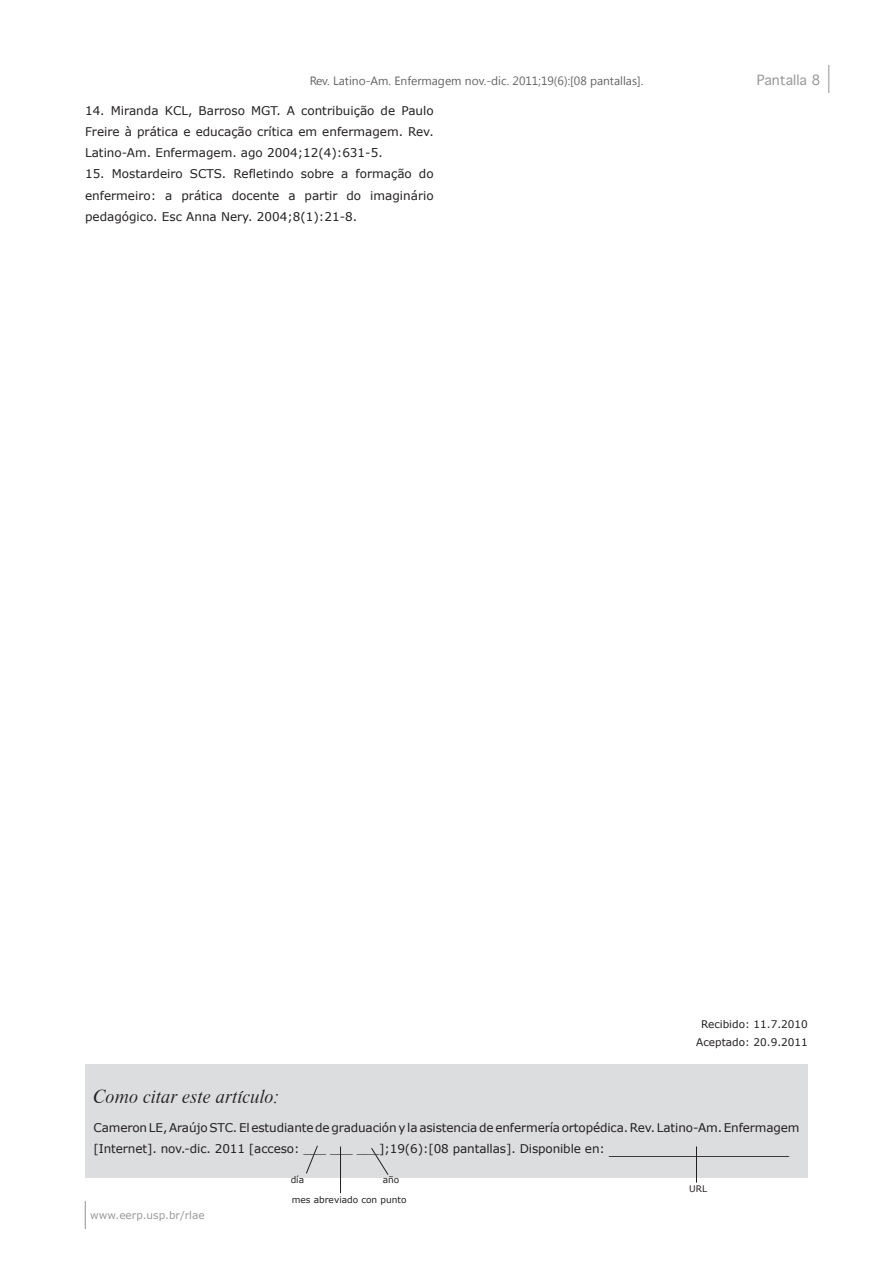
<style>
.page{position:relative;width:893px;height:1263px;background:#fff}
.page>*{position:absolute;margin:0;border:0;box-sizing:border-box;transform-origin:0 0}
.t1{font:18px "Dutch 801 BT Italic Headline";letter-spacing:.02em;color:#231f20}
.t2{font:13.5px "Geneva";color:#6c6d70}
._18__Referências{font:12px/21px "Verdana";letter-spacing:-.01em;color:#231f20;text-align:justify}
.t3{font:12px "Segoe UI";color:#231f20}
._21__Recebido_Aceito{font:10.5px "Verdana";color:#231f20}
.t4{font:10.5px "Verdana";color:#6c6d70}
._18__Referências-2{font:9px "Verdana";color:#231f20}
.s1{font-family:"Times New Roman";font-size:18px}
</style>
<div class="page">
<svg style="left:85px;top:1201px;width:1px;height:28px"></svg>
<svg style="left:828px;top:65px;width:1px;height:28px"></svg>
<div style="left:85px;top:1064px;width:723px;height:114px;background:#dcdddf"></div>
<svg style="left:306px;top:1145px;width:12px;height:29px"></svg>
<hr style="left:340px;top:1146px;width:1px;height:47px;background:#231f20">
<svg style="left:371px;top:1148px;width:18px;height:27px"></svg>
<hr style="left:696px;top:1146px;width:1px;height:36px;background:#231f20">
<p class="t3" style="left:309px;top:72px;width:336px">Rev. Latino-Am. Enfermagem nov.-dic. 2011;19(6):[08 pantallas].</p>
<p class="t2" style="left:756px;top:72px;width:65px">Pantalla 8</p>
<p class="_18__Referências" style="left:85px;top:100px;width:350px">14. Miranda KCL, Barroso MGT. A contribuição de Paulo Freire à prática e educação crítica em enfermagem. Rev.<br>Latino-Am. Enfermagem. ago 2004;12(4):631-5.</p>
<p class="_18__Referências" style="left:85px;top:163px;width:350px">15. Mostardeiro SCTS. Refletindo sobre a formação do enfermeiro: a prática docente a partir do imaginário pedagógico. Esc Anna Nery. 2004;8(1):21-8.</p>
<p class="_21__Recebido_Aceito" style="left:701px;top:1018px;width:108px">Recibido: 11.7.2010</p>
<p class="_21__Recebido_Aceito" style="left:696px;top:1036px;width:113px">Aceptado: 20.9.2011</p>
<p class="t1" style="left:94px;top:1085px;width:187px">Como citar este artículo:</p>
<p class="_18__Referências" style="left:94px;top:1117px;width:707px">Cameron LE, Araújo STC. El estudiante de graduación y la asistencia de enfermería ortopédica. Rev. Latino-Am. Enfermagem [Internet]. nov.-dic. 2011 [acceso: ___ ___ ___];19(6):[08 pantallas]. Disponible en: <span class="s1">____________________</span></p>
<p class="t4" style="left:90px;top:1209px;width:116px">www.eerp.usp.br/rlae</p>
<p class="_18__Referências-2" style="left:383px;top:1174px;width:18px">año</p>
<p class="_18__Referências-2" style="left:291px;top:1174px;width:15px">día</p>
<p class="_18__Referências-2" style="left:292px;top:1193px;width:116px">mes abreviado con punto</p>
<p class="_18__Referências-2" style="left:689px;top:1183px;width:19px">URL</p>
</div>
